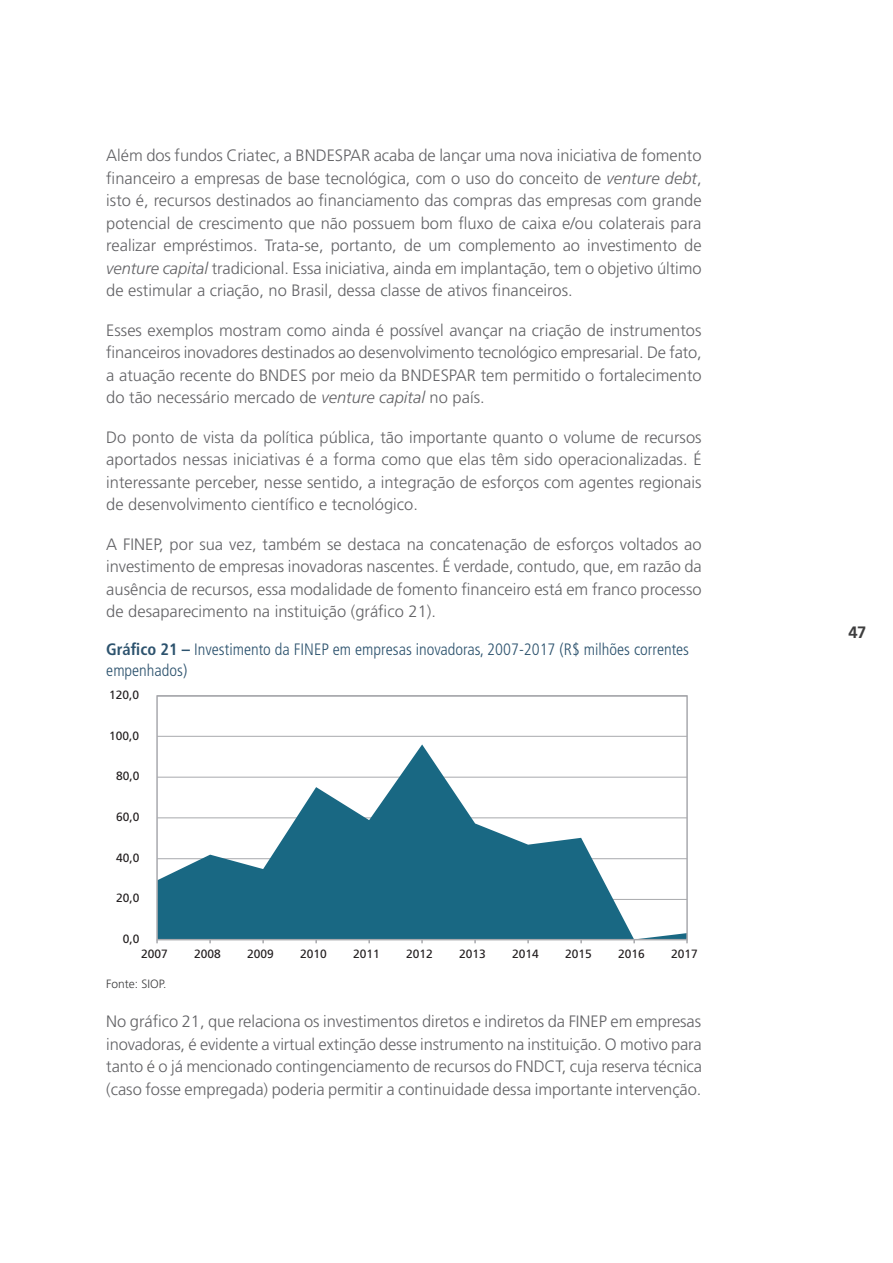
<style>
.page{position:relative;width:893px;height:1263px;background:#fff}
.page>*{position:absolute;margin:0;border:0;box-sizing:border-box;transform-origin:0 0}
.t1{font:300 16.5px/22.5px "Frutiger LT Std";color:#636366;text-align:justify}
.t2{font:300 condensed 16.5px/21px "Frutiger LT Std";color:#2d536e}
.t3{font:700 16.5px "Frutiger LT Std";color:#3e3e3f}
.t4{font:12px "Frutiger LT Pro";color:#231f20}
.t5{font:300 12px "Frutiger LT Std";color:#3e3e3f}
.s1{font-style:italic}
.s2{font-weight:700}
</style>
<div class="page">
<hr style="left:157px;top:736px;width:530px;height:1px;background:#a8a9ad">
<svg style="left:159px;top:744px;width:526px;height:193px"></svg>
<div style="left:156px;top:695px;width:532px;height:245px;border:2px solid #a8a9ad"></div>
<p class="t1" style="left:106px;top:144px;width:597px">Além dos fundos Criatec, a BNDESPAR acaba de lançar uma nova iniciativa de fomento financeiro a empresas de base tecnológica, com o uso do conceito de <span class="s1">venture debt</span>, isto é, recursos destinados ao financiamento das compras das empresas com grande potencial de crescimento que não possuem bom fluxo de caixa e/ou colaterais para realizar empréstimos. Trata-se, portanto, de um complemento ao investimento de <span class="s1">venture capital</span> tradicional. Essa iniciativa, ainda em implantação, tem o objetivo último de estimular a criação, no Brasil, dessa classe de ativos financeiros.</p>
<p class="t1" style="left:106px;top:319px;width:597px">Esses exemplos mostram como ainda é possível avançar na criação de instrumentos financeiros inovadores destinados ao desenvolvimento tecnológico empresarial. De fato, a atuação recente do BNDES por meio da BNDESPAR tem permitido o fortalecimento do tão necessário mercado de <span class="s1">venture capital</span> no país.</p>
<p class="t1" style="left:106px;top:426px;width:597px">Do ponto de vista da política pública, tão importante quanto o volume de recursos aportados nessas iniciativas é a forma como que elas têm sido operacionalizadas. É interessante perceber, nesse sentido, a integração de esforços com agentes regionais de desenvolvimento científico e tecnológico.</p>
<p class="t1" style="left:106px;top:533px;width:597px">A FINEP, por sua vez, também se destaca na concatenação de esforços voltados ao investimento de empresas inovadoras nascentes. É verdade, contudo, que, em razão da ausência de recursos, essa modalidade de fomento financeiro está em franco processo de desaparecimento na instituição (gráfico 21).</p>
<p class="t2" style="left:106px;top:639px;width:584px"><span class="s2">Gráfico 21 –</span> Investimento da FINEP em empresas inovadoras, 2007-2017 (R$ milhões correntes empenhados)</p>
<p class="t4" style="left:109px;top:688px;width:32px">120,0</p>
<p class="t4" style="left:109px;top:728px;width:32px">100,0</p>
<p class="t4" style="left:116px;top:769px;width:25px">80,0</p>
<p class="t4" style="left:116px;top:810px;width:25px">60,0</p>
<p class="t4" style="left:116px;top:850px;width:25px">40,0</p>
<p class="t4" style="left:116px;top:891px;width:25px">20,0</p>
<p class="t4" style="left:123px;top:932px;width:18px">0,0</p>
<p class="t4" style="left:141px;top:947px;width:28px">2007</p>
<p class="t4" style="left:194px;top:947px;width:28px">2008</p>
<p class="t4" style="left:247px;top:947px;width:28px">2009</p>
<p class="t4" style="left:300px;top:947px;width:28px">2010</p>
<p class="t4" style="left:353px;top:947px;width:28px">2011</p>
<p class="t4" style="left:406px;top:947px;width:28px">2012</p>
<p class="t4" style="left:459px;top:947px;width:28px">2013</p>
<p class="t4" style="left:512px;top:947px;width:28px">2014</p>
<p class="t4" style="left:565px;top:947px;width:28px">2015</p>
<p class="t4" style="left:618px;top:947px;width:28px">2016</p>
<p class="t4" style="left:671px;top:947px;width:28px">2017</p>
<p class="t5" style="left:106px;top:977px;width:62px">Fonte: SIOP.</p>
<p class="t1" style="left:106px;top:1010px;width:597px">No gráfico 21, que relaciona os investimentos diretos e indiretos da FINEP em empresas inovadoras, é evidente a virtual extinção desse instrumento na instituição. O motivo para tanto é o já mencionado contingenciamento de recursos do FNDCT, cuja reserva técnica (caso fosse empregada) poderia permitir a continuidade dessa importante intervenção.</p>
<p class="t3" style="left:848px;top:622px;width:20px">47</p>
</div>
